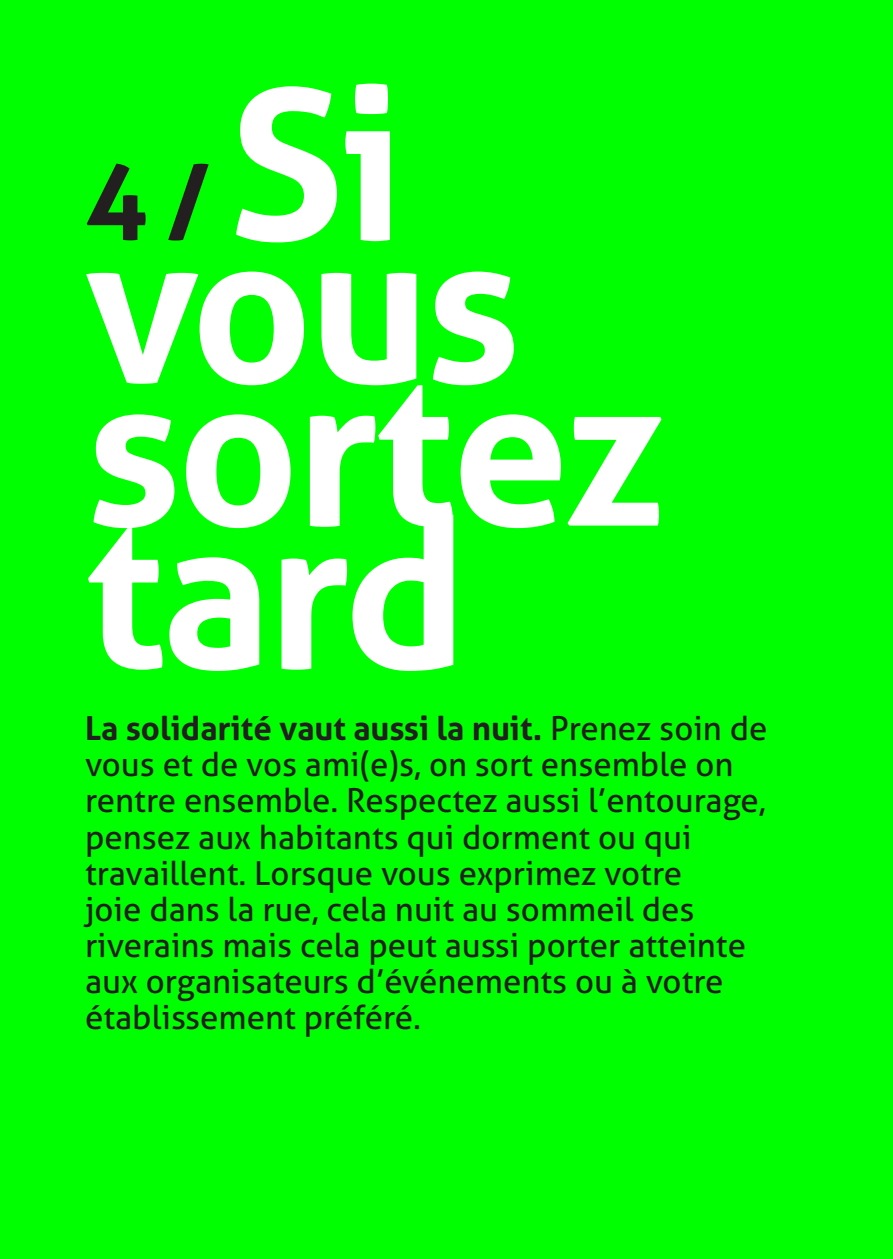
<style>
.page{position:relative;width:893px;height:1259px;background:#0f0}
.page>*{position:absolute;margin:0;border:0;box-sizing:border-box;transform-origin:0 0}
.t1{font:700 210px "Aller";letter-spacing:-.02em;color:#fff}
.t2{font:700 105px "Aller";color:#231f20}
.t3{font:33px/36px "Aller";color:#231f20}
.s1{font-size:210px;color:#fff}
.s2{font-weight:700}
</style>
<div class="page">
<h2 class="t2" style="left:85px;top:138px;width:321px">4 / <span class="s1">Si</span></h2>
<h1 class="t1" style="left:85px;top:178px;width:437px">vous</h1>
<h1 class="t1" style="left:85px;top:321px;width:582px">sortez</h1>
<h1 class="t1" style="left:85px;top:464px;width:384px">tard</h1>
<p class="t3" style="left:85px;top:710px;width:684px"><span class="s2">La solidarité vaut aussi la nuit.</span> Prenez soin de vous et de vos ami(e)s, on sort ensemble on rentre ensemble. Respectez aussi l’entourage, pensez aux habitants qui dorment ou qui travaillent. Lorsque vous exprimez votre<br>joie dans la rue, cela nuit au sommeil des riverains mais cela peut aussi porter atteinte aux organisateurs d’événements ou à votre établissement préféré.</p>
</div>
